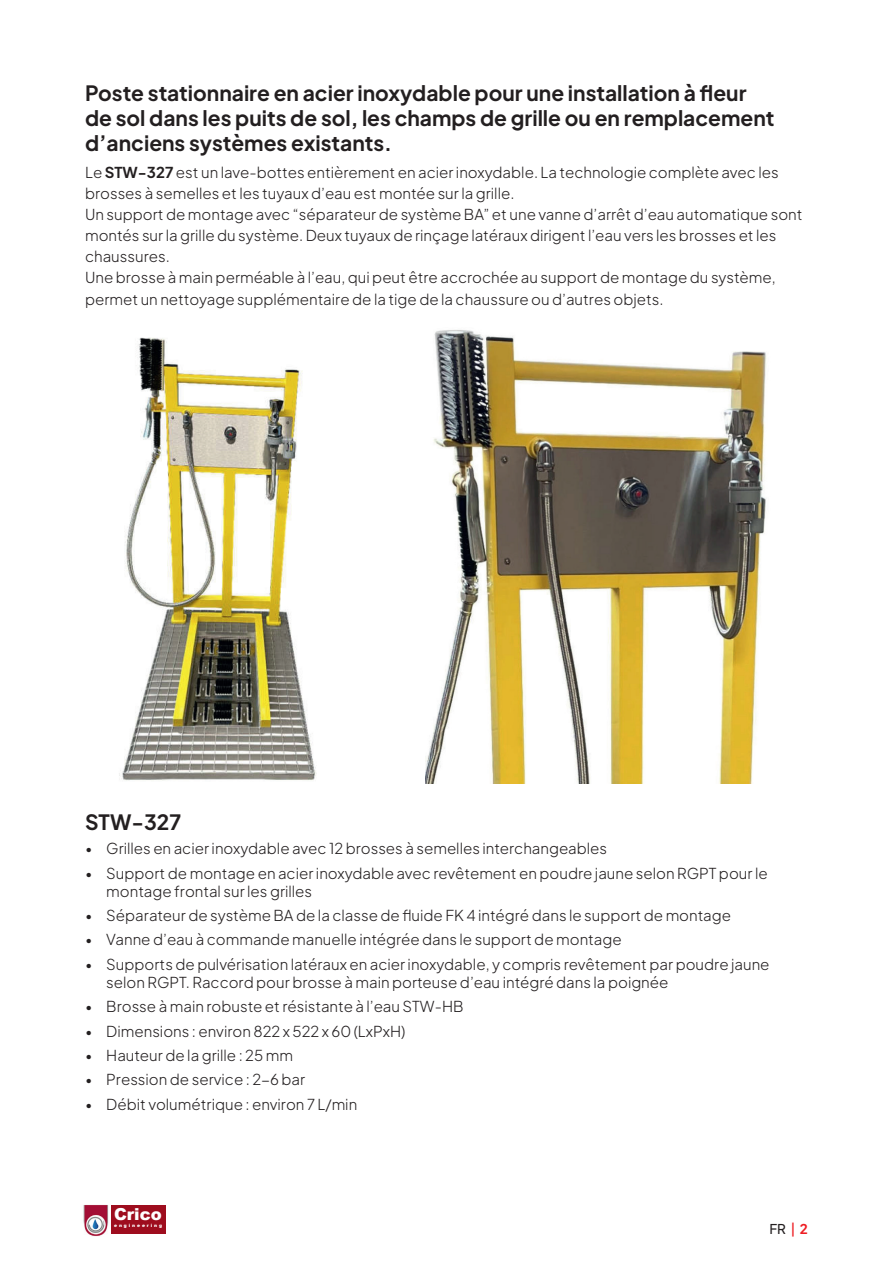
<style>
.page{position:relative;width:893px;height:1263px;background:#fff}
.page>*{position:absolute;margin:0;border:0;box-sizing:border-box;transform-origin:0 0}
.t1{font:700 21px/25.2px "Plus Jakarta Sans";color:#231f20}
.t2{font:900 16.5px "Arial";color:#fff}
.t3{font:300 15px/21px "Plus Jakarta Sans";color:#231f20}
.t4{font:500 13.5px "Plus Jakarta Sans";color:#231f20}
.t5{font:900 4.5px "Arial";letter-spacing:.43em;color:#fff}
.s1{font-weight:700}
.s2{color:#ee1d23}
.s3{font-weight:700;color:#ee1d23}
</style>
<div class="page">
<img style="left:119px;top:337px;width:198px;height:444px">
<img style="left:425px;top:330px;width:342px;height:453px">
<div style="left:111px;top:1205px;width:55px;height:29px;background:#9e0d1e"></div>
<img style="left:83px;top:1205px;width:26px;height:31px">
<h1 class="t1" style="left:85px;top:78px;width:691px">Poste stationnaire en acier inoxydable pour une installation à fleur de sol dans les puits de sol, les champs de grille ou en remplacement d’anciens systèmes existants.</h1>
<p class="t3" style="left:85px;top:161px;width:719px">Le <span class="s1">STW-327</span> est un lave-bottes entièrement en acier inoxydable. La technologie complète avec les brosses à semelles et les tuyaux d’eau est montée sur la grille.<br>Un support de montage avec “séparateur de système BA” et une vanne d’arrêt d’eau automatique sont montés sur la grille du système. Deux tuyaux de rinçage latéraux dirigent l’eau vers les brosses et les chaussures.<br>Une brosse à main perméable à l’eau, qui peut être accrochée au support de montage du système, permet un nettoyage supplémentaire de la tige de la chaussure ou d’autres objets.</p>
<h1 class="t1" style="left:85px;top:807px;width:98px">STW-327</h1>
<p class="t3" style="left:85px;top:837px;width:524px">• Grilles en acier inoxydable avec 12 brosses à semelles interchangeables</p>
<p class="t3" style="left:106px;top:862px;width:663px;line-height:18px;text-indent:-21px">• Support de montage en acier inoxydable avec revêtement en poudre jaune selon RGPT pour le montage frontal sur les grilles</p>
<p class="t3" style="left:85px;top:903px;width:648px">• Séparateur de système BA de la classe de fluide FK 4 intégré dans le support de montage</p>
<p class="t3" style="left:85px;top:928px;width:538px">• Vanne d’eau à commande manuelle intégrée dans le support de montage</p>
<p class="t3" style="left:106px;top:954px;width:665px;line-height:18px;text-indent:-21px">• Supports de pulvérisation latéraux en acier inoxydable, y compris revêtement par poudre jaune selon RGPT. Raccord pour brosse à main porteuse d’eau intégré dans la poignée</p>
<p class="t3" style="left:85px;top:994px;width:380px">• Brosse à main robuste et résistante à l’eau STW-HB</p>
<p class="t3" style="left:85px;top:1019px;width:322px">• Dimensions : environ 822 x 522 x 60 (LxPxH)</p>
<p class="t3" style="left:85px;top:1043px;width:209px">• Hauteur de la grille : 25 mm</p>
<p class="t3" style="left:85px;top:1068px;width:222px">• Pression de service : 2-6 bar</p>
<p class="t3" style="left:85px;top:1092px;width:274px">• Débit volumétrique : environ 7 L/min</p>
<p class="t2" style="left:114px;top:1202px;width:49px">Crico</p>
<p class="t5" style="left:114px;top:1222px;width:49px">engineering</p>
<p class="t4" style="left:769px;top:1217px;width:40px">FR <span class="s2">|</span> <span class="s3">2</span></p>
</div>
